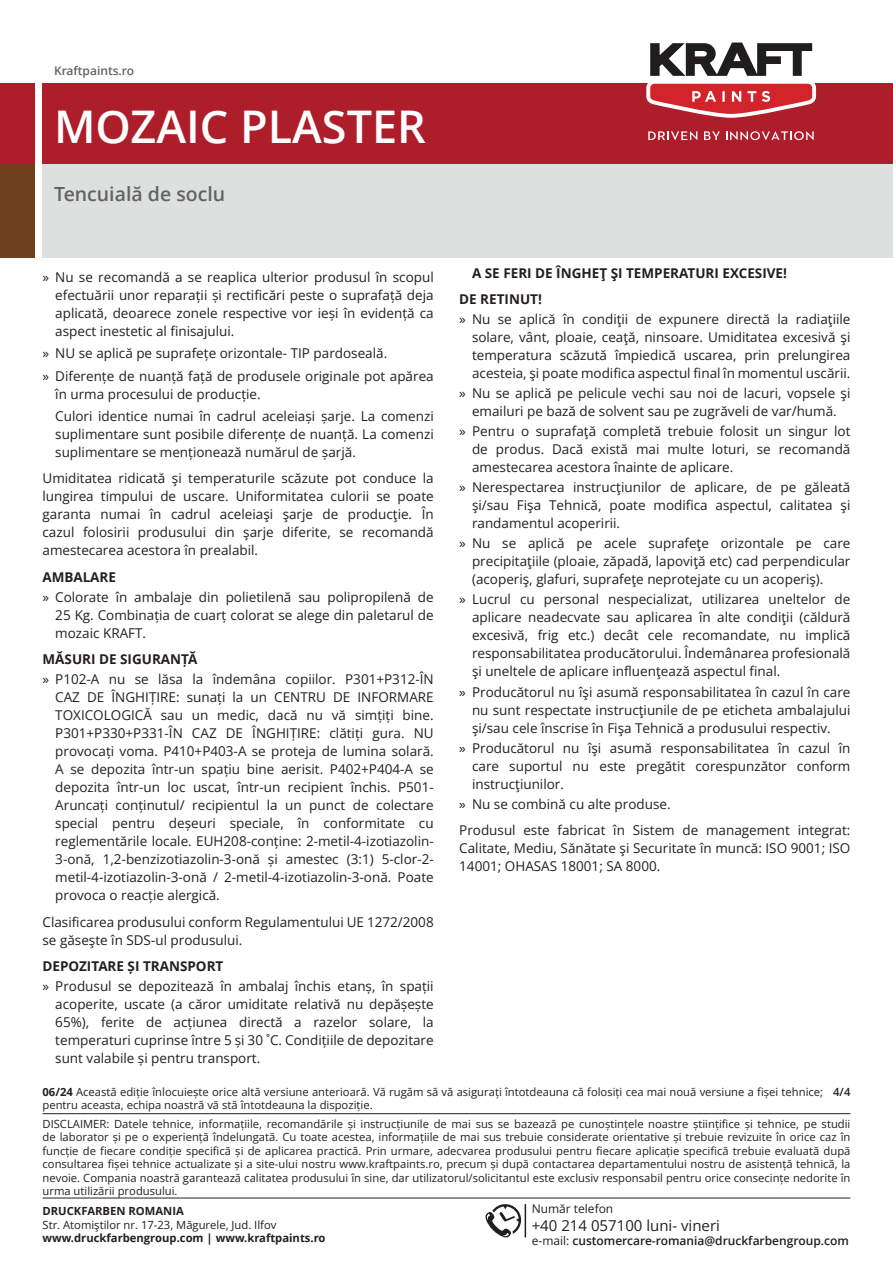
<style>
.page{position:relative;width:893px;height:1263px;background:#fff}
.page>*{position:absolute;margin:0;border:0;box-sizing:border-box;transform-origin:0 0}
.t1{font:600 45px "Open Sans";color:#fff}
.t2{font:600 19.5px "Open Sans";color:#636366}
.t3{font:15px "Open Sans";color:#231f20}
.t4{font:13.5px/18px "Open Sans";color:#231f20;text-align:justify}
.t5{font:700 13.5px "Open Sans";color:#231f20}
.t6{font:600 12px "Open Sans";color:#231f20}
.t7{font:600 12px "Open Sans";color:#636366}
.t8{font:12px "Open Sans";color:#231f20}
.t9{font:11.25px/13.5px "Open Sans";color:#231f20}
.t10{font:700 11.25px "Open Sans";color:#231f20}
.s1{font-weight:700}
.s2{font-weight:600}
.s3{font-weight:400}
</style>
<div class="page">
<div style="left:43px;top:83px;width:850px;height:81px;background:#ae1d2a"></div>
<div style="left:0;top:83px;width:34px;height:81px;background:#ae1d2a"></div>
<div style="left:43px;top:164px;width:850px;height:94px;background:#dde0df"></div>
<div style="left:0;top:164px;width:34px;height:94px;background:#6d411e"></div>
<svg style="left:646px;top:43px;width:171px;height:75px"></svg>
<svg style="left:648px;top:131px;width:49px;height:9px"></svg>
<svg style="left:704px;top:131px;width:16px;height:9px"></svg>
<svg style="left:726px;top:131px;width:88px;height:9px"></svg>
<hr style="left:43px;top:1113px;width:807px;height:1px;background:#231f20">
<hr style="left:43px;top:1198px;width:807px;height:1px;background:#231f20">
<svg style="left:485px;top:1204px;width:36px;height:34px"></svg>
<hr style="left:525px;top:1204px;width:1px;height:33px;background:#231f20">
<p class="t7" style="left:54px;top:62px;width:82px">Kraftpaints.ro</p>
<h1 class="t1" style="left:54px;top:96px;width:373px">MOZAIC PLASTER</h1>
<h2 class="t2" style="left:54px;top:180px;width:173px">Tencuială de soclu</h2>
<p class="t4" style="left:55px;top:268px;width:380px;text-indent:-13px">» Nu se recomandă a se reaplica ulterior produsul în scopul efectuării unor reparații și rectificări peste o suprafață deja aplicată, deoarece zonele respective vor ieși în evidență ca aspect inestetic al finisajului.</p>
<p class="t4" style="left:43px;top:342px;width:393px;line-height:22.2px">» NU se aplică pe suprafețe orizontale- TIP pardoseală.<br>» Diferențe de nuanță față de produsele originale pot apărea</p>
<p class="t4" style="left:55px;top:382px;width:380px;line-height:22.2px">în urma procesului de producție.<br>Culori identice numai în cadrul aceleiași șarje. La comenzi</p>
<p class="t4" style="left:55px;top:425px;width:380px">suplimentare sunt posibile diferențe de nuanță. La comenzi suplimentare se menționează numărul de șarjă.</p>
<p class="t4" style="left:43px;top:469px;width:393px">Umiditatea ridicată şi temperaturile scăzute pot conduce la lungirea timpului de uscare. Uniformitatea culorii se poate garanta numai în cadrul aceleiaşi şarje de producţie. În cazul folosirii produsului din şarje diferite, se recomandă amestecarea acestora în prealabil.</p>
<p class="t5" style="left:43px;top:567px;width:75px">AMBALARE</p>
<p class="t4" style="left:55px;top:588px;width:380px;text-indent:-13px">» Colorate în ambalaje din polietilenă sau polipropilenă de 25 Kg. Combinația de cuarț colorat se alege din paletarul de mozaic KRAFT.</p>
<p class="t5" style="left:43px;top:650px;width:156px">MĂSURI DE SIGURANȚĂ</p>
<p class="t4" style="left:55px;top:670px;width:380px;text-indent:-13px">» P102-A nu se lăsa la îndemâna copiilor. P301+P312-ÎN CAZ DE ÎNGHIȚIRE: sunați la un CENTRU DE INFORMARE TOXICOLOGICĂ sau un medic, dacă nu vă simțiți bine.<br>P301+P330+P331-ÎN CAZ DE ÎNGHIȚIRE: clătiți gura. NU provocați voma. P410+P403-A se proteja de lumina solară.<br>A se depozita într-un spațiu bine aerisit. P402+P404-A se depozita într-un loc uscat, într-un recipient închis. P501- Aruncați conținutul/ recipientul la un punct de colectare special pentru deșeuri speciale, în conformitate cu reglementările locale. EUH208-conține: 2-metil-4-izotiazolin-3-onă, 1,2-benzizotiazolin-3-onă și amestec (3:1) 5-clor-2- metil-4-izotiazolin-3-onă / 2-metil-4-izotiazolin-3-onă. Poate provoca o reacție alergică.</p>
<p class="t4" style="left:43px;top:913px;width:393px">Clasificarea produsului conform Regulamentului UE 1272/2008 se găseşte în SDS-ul produsului.</p>
<p class="t5" style="left:43px;top:957px;width:182px">DEPOZITARE ȘI TRANSPORT</p>
<p class="t4" style="left:55px;top:977px;width:380px;text-indent:-13px">» Produsul se depozitează în ambalaj închis etanș, în spații acoperite, uscate (a căror umiditate relativă nu depășește 65%), ferite de acțiunea directă a razelor solare, la temperaturi cuprinse între 5 și 30 ˚C. Condițiile de depozitare sunt valabile și pentru transport.</p>
<p class="t5" style="left:472px;top:264px;width:316px">A SE FERI DE ÎNGHEŢ ŞI TEMPERATURI EXCESIVE!</p>
<p class="t5" style="left:459px;top:289px;width:84px">DE RETINUT!</p>
<p class="t4" style="left:472px;top:310px;width:380px;text-indent:-13px">» Nu se aplică în condiţii de expunere directă la radiaţiile solare, vânt, ploaie, ceaţă, ninsoare. Umiditatea excesivă şi temperatura scăzută împiedică uscarea, prin prelungirea acesteia, şi poate modifica aspectul final în momentul uscării.</p>
<p class="t4" style="left:459px;top:384px;width:393px;text-align:center">» Nu se aplică pe pelicule vechi sau noi de lacuri, vopsele şi emailuri pe bază de solvent sau pe zugrăveli de var/humă.</p>
<p class="t4" style="left:472px;top:422px;width:380px;text-indent:-13px">» Pentru o suprafaţă completă trebuie folosit un singur lot de produs. Dacă există mai multe loturi, se recomandă amestecarea acestora înainte de aplicare.</p>
<p class="t4" style="left:472px;top:478px;width:380px;text-indent:-13px">» Nerespectarea instrucţiunilor de aplicare, de pe găleată şi/sau Fişa Tehnică, poate modifica aspectul, calitatea şi randamentul acoperirii.</p>
<p class="t4" style="left:472px;top:534px;width:380px;text-indent:-13px">» Nu se aplică pe acele suprafeţe orizontale pe care precipitaţiile (ploaie, zăpadă, lapoviţă etc) cad perpendicular (acoperiş, glafuri, suprafeţe neprotejate cu un acoperiş).</p>
<p class="t4" style="left:472px;top:590px;width:380px;text-indent:-13px">» Lucrul cu personal nespecializat, utilizarea uneltelor de aplicare neadecvate sau aplicarea în alte condiţii (căldură excesivă, frig etc.) decât cele recomandate, nu implică responsabilitatea producătorului. Îndemânarea profesională şi uneltele de aplicare influenţează aspectul final.</p>
<p class="t4" style="left:472px;top:682px;width:380px;text-indent:-13px">» Producătorul nu îşi asumă responsabilitatea în cazul în care nu sunt respectate instrucţiunile de pe eticheta ambalajului şi/sau cele înscrise în Fişa Tehnică a produsului respectiv.</p>
<p class="t4" style="left:472px;top:738px;width:380px;text-indent:-13px">» Producătorul nu îşi asumă responsabilitatea în cazul în care suportul nu este pregătit corespunzător conform instrucţiunilor.</p>
<p class="t4" style="left:459px;top:790px;width:393px;line-height:26.5px">» Nu se combină cu alte produse.<br>Produsul este fabricat în Sistem de management integrat:</p>
<p class="t4" style="left:459px;top:839px;width:393px">Calitate, Mediu, Sănătate şi Securitate în muncă: ISO 9001; ISO<br>14001; OHASAS 18001; SA 8000.</p>
<p class="t9" style="left:43px;top:1085px;width:809px"><span class="s1">06/24</span> Această ediție înlocuiește orice altă versiune anterioară. Vă rugăm să vă asigurați întotdeauna că folosiți cea mai nouă versiune a fișei tehnice; <span class="s2">4/4 </span>pentru aceasta, echipa noastră vă stă întotdeauna la dispoziție.</p>
<p class="t9" style="left:43px;top:1116px;width:809px;text-align:justify">DISCLAIMER: Datele tehnice, informațiile, recomandările și instrucțiunile de mai sus se bazează pe cunoștințele noastre științifice și tehnice, pe studii de laborator și pe o experiență îndelungată. Cu toate acestea, informațiile de mai sus trebuie considerate orientative și trebuie revizuite în orice caz în funcție de fiecare condiție specifică și de aplicarea practică. Prin urmare, adecvarea produsului pentru fiecare aplicație specifică trebuie evaluată după consultarea fișei tehnice actualizate și a site-ului nostru www.kraftpaints.ro, precum și după contactarea departamentului nostru de asistență tehnică, la nevoie. Compania noastră garantează calitatea produsului în sine, dar utilizatorul/solicitantul este exclusiv responsabil pentru orice consecințe nedorite în urma utilizării produsului.</p>
<p class="t10" style="left:43px;top:1203px;width:143px">DRUCKFARBEN ROMANIA</p>
<p class="t9" style="left:43px;top:1217px;width:235px">Str. Atomiştilor nr. 17-23, Măgurele, Jud. Ilfov</p>
<p class="t10" style="left:43px;top:1230px;width:285px">www.druckfarbengroup.com | www.kraftpaints.ro</p>
<p class="t8" style="left:532px;top:1200px;width:83px">Număr telefon</p>
<p class="t3" style="left:532px;top:1215px;width:190px">+40 214 057100 luni- vineri</p>
<p class="t6" style="left:532px;top:1233px;width:319px"><span class="s3">e-mail:</span> customercare-romania@druckfarbengroup.com</p>
</div>
